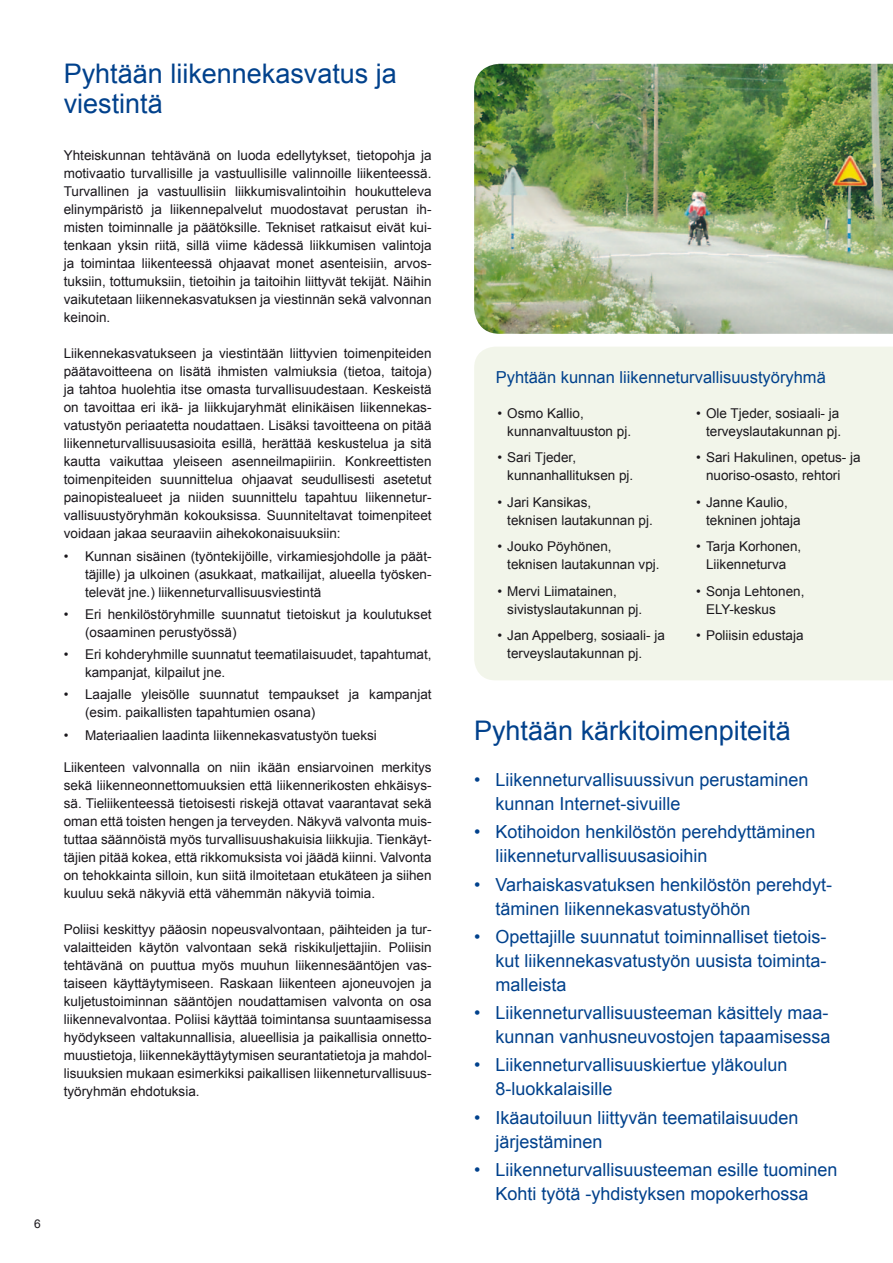
<style>
.page{position:relative;width:893px;height:1263px;background:#fff}
.page>*{position:absolute;margin:0;border:0;box-sizing:border-box;transform-origin:0 0}
.Otsikko{font:27px/30px "Arial";color:#00418c}
.t1{font:18px/24px "Arial";color:#00418c}
.Väliotsikko{font:16.5px "Arial";color:#00418c}
.Leipäteksti{font:13.5px/18px "Arial";color:#1a171c}
.t2{font:12px "Arial";color:#1a171c}
</style>
<div class="page">
<div style="left:474px;top:347px;width:419px;height:333px;background:#f2f5ea"></div>
<img style="left:474px;top:64px;width:419px;height:270px">
<p class="Otsikko" style="left:64px;top:59px;width:335px">Pyhtään liikennekasvatus ja viestintä</p>
<p class="Leipäteksti" style="left:64px;top:147px;width:369px;text-align:justify">Yhteiskunnan tehtävänä on luoda edellytykset, tietopohja ja motivaatio turvallisille ja vastuullisille valinnoille liikenteessä.<br>Turvallinen ja vastuullisiin liikkumisvalintoihin houkutteleva elinympäristö ja liikennepalvelut muodostavat perustan ih&shy;misten toiminnalle ja päätöksille. Tekniset ratkaisut eivät kui&shy;tenkaan yksin riitä, sillä viime kädessä liikkumisen valintoja ja toimintaa liikenteessä ohjaavat monet asenteisiin, arvos&shy;tuksiin, tottumuksiin, tietoihin ja taitoihin liittyvät tekijät. Näihin vaikutetaan liikennekasvatuksen ja viestinnän sekä valvonnan keinoin.</p>
<p class="Leipäteksti" style="left:64px;top:345px;width:369px;text-align:justify">Liikennekasvatukseen ja viestintään liittyvien toimenpiteiden päätavoitteena on lisätä ihmisten valmiuksia (tietoa, taitoja) ja tahtoa huolehtia itse omasta turvallisuudestaan. Keskeistä on tavoittaa eri ikä- ja liikkujaryhmät elinikäisen liikennekas&shy;vatustyön periaatetta noudattaen. Lisäksi tavoitteena on pitää liikenneturvallisuusasioita esillä, herättää keskustelua ja sitä kautta vaikuttaa yleiseen asenneilmapiiriin. Konkreettisten toimenpiteiden suunnittelua ohjaavat seudullisesti asetetut painopistealueet ja niiden suunnittelu tapahtuu liikennetur&shy;vallisuustyöryhmän kokouksissa. Suunniteltavat toimenpiteet voidaan jakaa seuraaviin aihekokonaisuuksiin:</p>
<p class="Leipäteksti" style="left:85px;top:547px;width:348px;text-align:justify;text-indent:-21px">• Kunnan sisäinen (työntekijöille, virkamiesjohdolle ja päät&shy;täjille) ja ulkoinen (asukkaat, matkailijat, alueella työsken&shy;televät jne.) liikenneturvallisuusviestintä</p>
<p class="Leipäteksti" style="left:85px;top:605px;width:348px;text-indent:-21px">• Eri henkilöstöryhmille suunnatut tietoiskut ja koulutukset (osaaminen perustyössä)</p>
<p class="Leipäteksti" style="left:85px;top:645px;width:348px;text-indent:-21px">• Eri kohderyhmille suunnatut teematilaisuudet, tapahtumat, kampanjat, kilpailut jne.</p>
<p class="Leipäteksti" style="left:85px;top:686px;width:348px;text-indent:-21px">• Laajalle yleisölle suunnatut tempaukset ja kampanjat (esim. paikallisten tapahtumien osana)</p>
<p class="Leipäteksti" style="left:64px;top:726px;width:315px">• Materiaalien laadinta liikennekasvatustyön tueksi</p>
<p class="Leipäteksti" style="left:64px;top:759px;width:369px;text-align:justify">Liikenteen valvonnalla on niin ikään ensiarvoinen merkitys sekä liikenneonnettomuuksien että liikennerikosten ehkäisys&shy;sä. Tieliikenteessä tietoisesti riskejä ottavat vaarantavat sekä oman että toisten hengen ja terveyden. Näkyvä valvonta muis&shy;tuttaa säännöistä myös turvallisuushakuisia liikkujia. Tienkäyt&shy;täjien pitää kokea, että rikkomuksista voi jäädä kiinni. Valvonta on tehokkainta silloin, kun siitä ilmoitetaan etukäteen ja siihen kuuluu sekä näkyviä että vähemmän näkyviä toimia.</p>
<p class="Leipäteksti" style="left:64px;top:921px;width:369px;text-align:justify">Poliisi keskittyy pääosin nopeusvalvontaan, päihteiden ja tur&shy;valaitteiden käytön valvontaan sekä riskikuljettajiin. Poliisin tehtävänä on puuttua myös muuhun liikennesääntöjen vas&shy;taiseen käyttäytymiseen. Raskaan liikenteen ajoneuvojen ja kuljetustoiminnan sääntöjen noudattamisen valvonta on osa liikennevalvontaa. Poliisi käyttää toimintansa suuntaamisessa hyödykseen valtakunnallisia, alueellisia ja paikallisia onnetto&shy;muustietoja, liikennekäyttäytymisen seurantatietoja ja mahdol&shy;lisuuksien mukaan esimerkiksi paikallisen liikenneturvallisuus&shy;työryhmän ehdotuksia.</p>
<p class="t2" style="left:34px;top:1216px;width:8px">6</p>
<p class="Väliotsikko" style="left:496px;top:366px;width:332px">Pyhtään kunnan liikenneturvallisuustyöryhmä</p>
<p class="Leipäteksti" style="left:507px;top:404px;width:125px;text-indent:-10px">• Osmo Kallio, kunnanvaltuuston pj.</p>
<p class="Leipäteksti" style="left:507px;top:448px;width:128px;text-indent:-10px">• Sari Tjeder, kunnanhallituksen pj.</p>
<p class="Leipäteksti" style="left:507px;top:493px;width:147px;text-indent:-10px">• Jari Kansikas,<br>teknisen lautakunnan pj.</p>
<p class="Leipäteksti" style="left:507px;top:537px;width:154px;text-indent:-10px">• Jouko Pöyhönen, teknisen lautakunnan vpj.</p>
<p class="Leipäteksti" style="left:507px;top:582px;width:137px;text-indent:-10px">• Mervi Liimatainen, sivistyslautakunnan pj.</p>
<p class="Leipäteksti" style="left:507px;top:626px;width:159px;text-indent:-10px">• Jan Appelberg, sosiaali- ja terveyslautakunnan pj.</p>
<p class="Leipäteksti" style="left:696px;top:404px;width:146px;text-align:right">• Ole Tjeder, sosiaali- ja terveyslautakunnan pj.</p>
<p class="Leipäteksti" style="left:706px;top:448px;width:156px;text-indent:-10px">• Sari Hakulinen, opetus- ja nuoriso-osasto, rehtori</p>
<p class="Leipäteksti" style="left:706px;top:493px;width:96px;text-indent:-10px">• Janne Kaulio, tekninen johtaja</p>
<p class="Leipäteksti" style="left:696px;top:537px;width:107px;text-align:center">• Tarja Korhonen,<br>Liikenneturva</p>
<p class="Leipäteksti" style="left:706px;top:582px;width:100px;text-indent:-10px">• Sonja Lehtonen,<br>ELY-keskus</p>
<p class="Leipäteksti" style="left:696px;top:626px;width:109px">• Poliisin edustaja</p>
<p class="Otsikko" style="left:474px;top:716px;width:318px">Pyhtään kärkitoimenpiteitä</p>
<p class="t1" style="left:495px;top:768px;width:315px;text-indent:-21px">• Liikenneturvallisuussivun perustaminen kunnan Internet-sivuille</p>
<p class="t1" style="left:495px;top:820px;width:322px;text-indent:-21px">• Kotihoidon henkilöstön perehdyttäminen liikenneturvallisuusasioihin</p>
<p class="t1" style="left:495px;top:872px;width:338px;text-indent:-21px">• Varhaiskasvatuksen henkilöstön perehdyt&shy;täminen liikennekasvatustyöhön</p>
<p class="t1" style="left:495px;top:925px;width:333px;text-align:justify;text-indent:-21px">• Opettajille suunnatut toiminnalliset tietois&shy;kut liikennekasvatustyön uusista toiminta&shy;malleista</p>
<p class="t1" style="left:474px;top:1001px;width:358px;text-align:right">• Liikenneturvallisuusteeman käsittely maa&shy;kunnan vanhusneuvostojen tapaamisessa</p>
<p class="t1" style="left:495px;top:1053px;width:294px;text-indent:-21px">• Liikenneturvallisuuskiertue yläkoulun<br>8-luokkalaisille</p>
<p class="t1" style="left:495px;top:1105px;width:305px;text-indent:-21px">• Ikäautoiluun liittyvän teematilaisuuden järjestäminen</p>
<p class="t1" style="left:474px;top:1158px;width:365px;text-align:center">• Liikenneturvallisuusteeman esille tuominen<br>Kohti työtä -yhdistyksen mopokerhossa</p>
</div>
